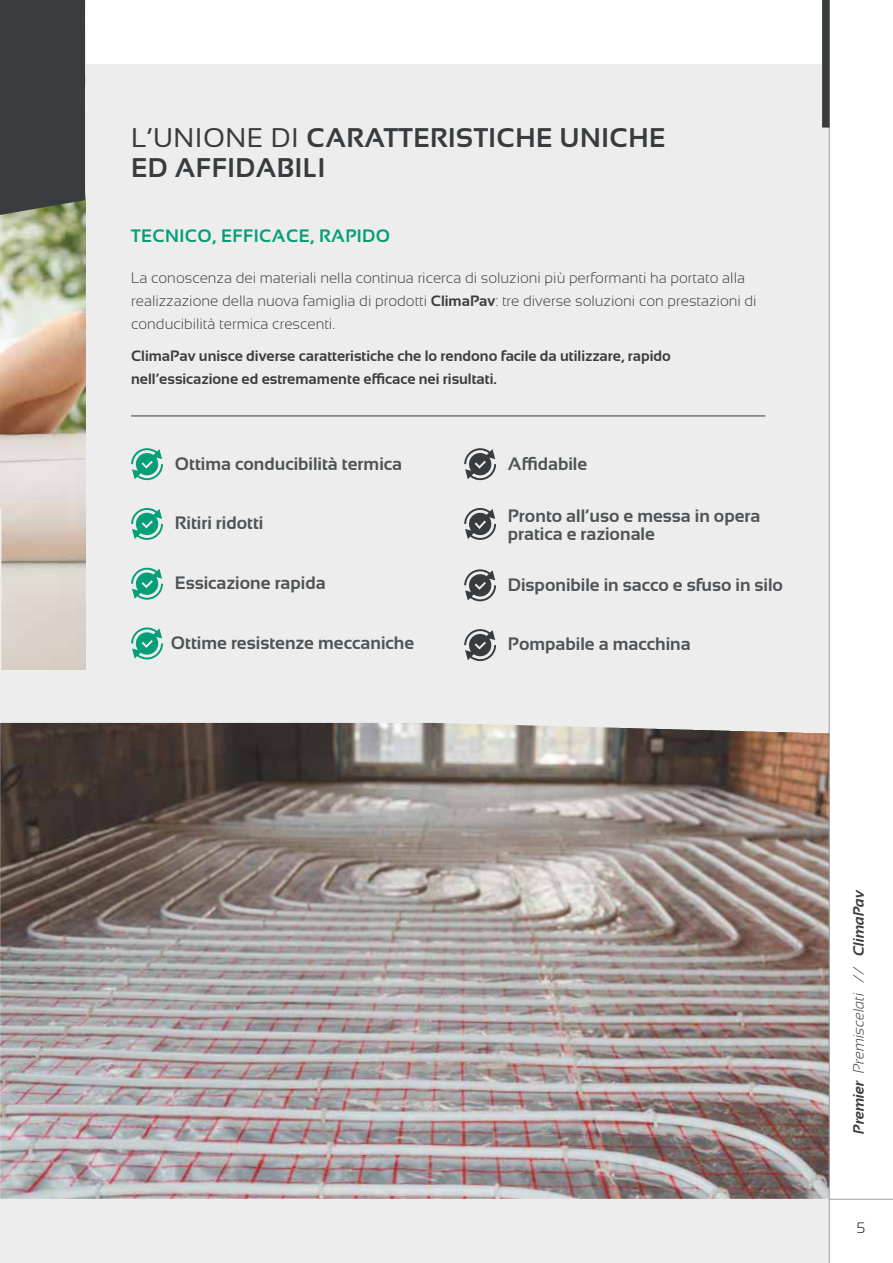
<style>
.page{position:relative;width:893px;height:1263px;background:#fff}
.page>*{position:absolute;margin:0;border:0;box-sizing:border-box;transform-origin:0 0}
.t1{font:700 27px/30px "Sansation";letter-spacing:.02em;color:#393c3f}
.t2{font:700 18px/18.5px "Sansation";color:#4f5356}
.t3{font:700 18px "Sansation";letter-spacing:.025em;color:#059f77}
.t4{font:300 15px/23.2px "Sansation";color:#3c3c3b}
.t5{font:700 15px/23.2px "Sansation";color:#3c3c3b}
.t6{font:italic 700 15px "Sansation";color:#3c3c3b}
.t7{font:300 15px "Sansation";color:#000}
.s1{font-weight:400}
.s2{font-weight:700}
.s3{font-weight:300}
</style>
<div class="page">
<div style="left:0;top:64px;width:829px;height:1199px;background:#ededed"></div>
<hr style="left:829px;top:1199px;width:64px;height:1px;background:#9d9d9c">
<img style="left:0;top:215px;width:85px;height:455px">
<hr style="left:0;top:508px;width:1px;height:755px;background:#ededed">
<div style="left:0;top:0;width:85px;height:215px;background:#393c3f"></div>
<svg style="left:131px;top:448px;width:32px;height:32px"></svg>
<svg style="left:131px;top:508px;width:32px;height:32px"></svg>
<svg style="left:131px;top:568px;width:32px;height:32px"></svg>
<svg style="left:131px;top:627px;width:32px;height:32px"></svg>
<svg style="left:464px;top:448px;width:32px;height:32px"></svg>
<svg style="left:464px;top:508px;width:32px;height:32px"></svg>
<svg style="left:464px;top:569px;width:32px;height:32px"></svg>
<svg style="left:464px;top:629px;width:32px;height:32px"></svg>
<img style="left:0;top:723px;width:829px;height:476px">
<hr style="left:829px;top:0;width:1px;height:1263px;background:#9d9d9c">
<div style="left:822px;top:0;width:8px;height:128px;background:#393c3f"></div>
<hr style="left:131px;top:416px;width:634px;height:1px;background:#393c3f">
<h1 class="t1" style="left:131px;top:123px;width:536px"><span class="s1">L’UNIONE DI</span> CARATTERISTICHE UNICHE<br>ED AFFIDABILI</h1>
<p class="t3" style="left:131px;top:226px;width:260px">TECNICO, EFFICACE, RAPIDO</p>
<p class="t4" style="left:131px;top:266px;width:627px">La conoscenza dei materiali nella continua ricerca di soluzioni più performanti ha portato alla realizzazione della nuova famiglia di prodotti <span class="s2">ClimaPav</span>: tre diverse soluzioni con prestazioni di conducibilità termica crescenti.</p>
<p class="t5" style="left:131px;top:344px;width:541px">ClimaPav unisce diverse caratteristiche che lo rendono facile da utilizzare, rapido nell’essicazione ed estremamente efficace nei risultati.</p>
<p class="t2" style="left:175px;top:454px;width:229px">Ottima conducibilità termica</p>
<p class="t2" style="left:175px;top:514px;width:90px">Ritiri ridotti</p>
<p class="t2" style="left:175px;top:574px;width:152px">Essicazione rapida</p>
<p class="t2" style="left:171px;top:633px;width:245px">Ottime resistenze meccaniche</p>
<p class="t2" style="left:508px;top:454px;width:81px">Affidabile</p>
<p class="t2" style="left:508px;top:506px;width:254px">Pronto all’uso e messa in opera pratica e razionale</p>
<p class="t2" style="left:508px;top:575px;width:277px">Disponibile in sacco e sfuso in silo</p>
<p class="t2" style="left:508px;top:635px;width:184px">Pompabile a macchina</p>
<p class="t6" style="left:850px;top:1134px;width:245px;rotate:-90deg">Premier <span class="s3">Premiscelati //</span> ClimaPav</p>
<p class="t7" style="left:857px;top:1219px;width:10px">5</p>
</div>
